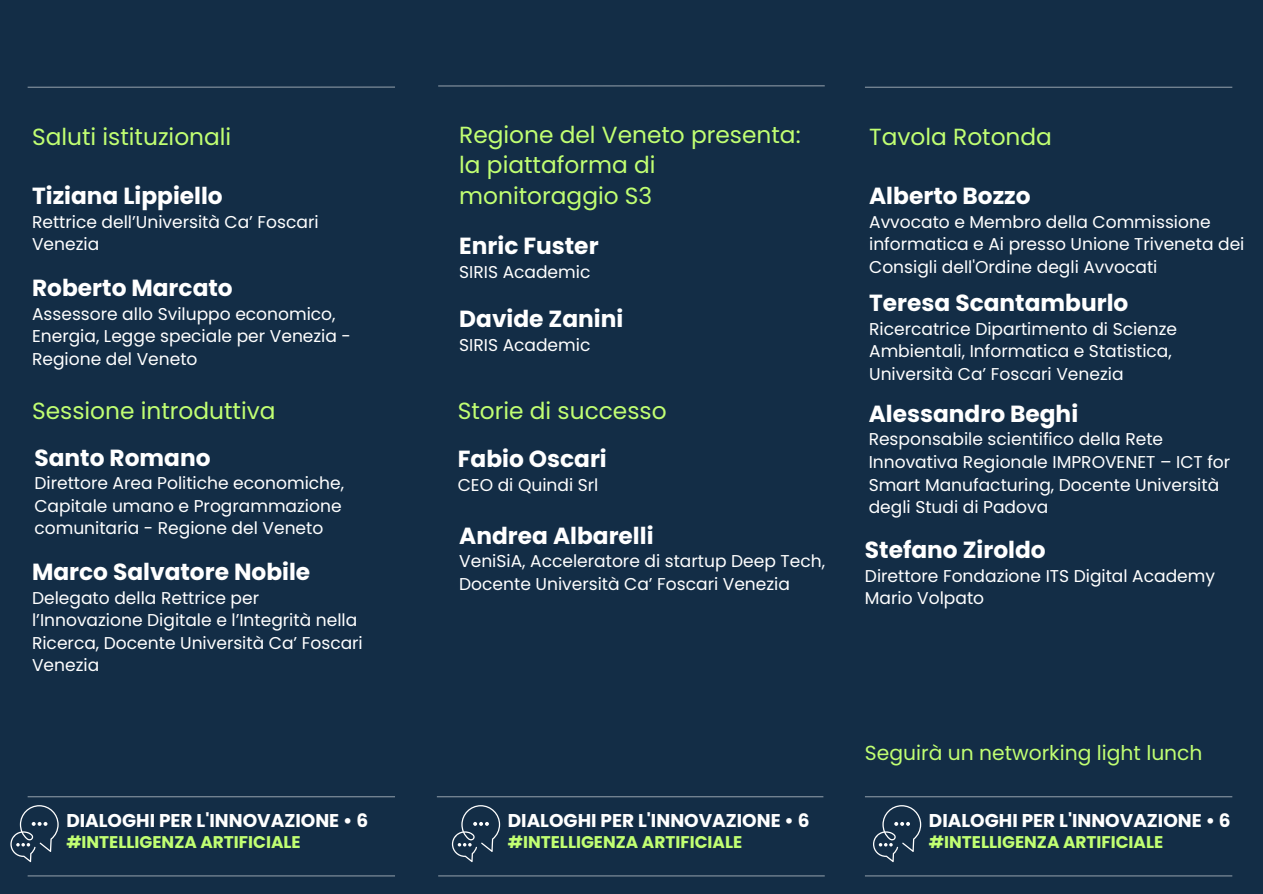
<style>
.page{position:relative;width:1263px;height:894px;background:#fff}
.page>*{position:absolute;margin:0;border:0;box-sizing:border-box;transform-origin:0 0}
.t1{font:700 23.25px "Poppins";color:#fff}
.t2{font:23.25px/30.3px "Poppins";color:#c1ff72}
.t3{font:20.25px "Poppins";color:#c1ff72}
.t4{font:700 18.45px "Poppins";color:#fff}
.t5{font:17.1px/22.5px "Poppins";color:#fff}
.t6{font:700 16.95px "Poppins";color:#c1ff72}
</style>
<div class="page">
<div style="left:0;top:0;width:1263px;height:893px;background:#132d46"></div>
<hr style="left:28px;top:86px;width:367px;height:2px;background:#fff">
<svg style="left:452px;top:805px;width:48px;height:56px"></svg>
<svg style="left:873px;top:805px;width:48px;height:56px"></svg>
<hr style="left:865px;top:87px;width:367px;height:1px;background:#fff">
<hr style="left:438px;top:85px;width:387px;height:1px;background:#fff">
<hr style="left:865px;top:875px;width:367px;height:1px;background:#fff">
<hr style="left:865px;top:796px;width:367px;height:1px;background:#fff">
<hr style="left:437px;top:796px;width:386px;height:1px;background:#fff">
<hr style="left:438px;top:875px;width:387px;height:1px;background:#fff">
<hr style="left:28px;top:875px;width:367px;height:1px;background:#fff">
<hr style="left:28px;top:796px;width:367px;height:1px;background:#fff">
<svg style="left:10px;top:805px;width:49px;height:56px"></svg>
<h4 class="t2" style="left:32px;top:122px;width:201px">Saluti istituzionali</h4>
<h1 class="t1" style="left:32px;top:180px;width:192px">Tiziana Lippiello</h1>
<p class="t5" style="left:32px;top:210px;width:288px">Rettrice dell’Università Ca’ Foscari<br>Venezia</p>
<p class="t1" style="left:32px;top:272px;width:202px">Roberto Marcato</p>
<p class="t5" style="left:32px;top:302px;width:320px">Assessore allo Sviluppo economico,<br>Energia, Legge speciale per Venezia -<br>Regione del Veneto</p>
<h2 class="t2" style="left:32px;top:395px;width:245px">Sessione introduttiva</h2>
<p class="t1" style="left:34px;top:441px;width:178px">Santo Romano</p>
<p class="t5" style="left:34px;top:472px;width:311px">Direttore Area Politiche economiche,<br>Capitale umano e Programmazione comunitaria - Regione del Veneto</p>
<h1 class="t1" style="left:32px;top:555px;width:280px">Marco Salvatore Nobile</h1>
<p class="t5" style="left:32px;top:586px;width:327px">Delegato della Rettrice per l’Innovazione Digitale e l’Integrità nella</p>
<p class="t5" style="left:32px;top:631px;width:332px">Ricerca, Docente Università Ca’ Foscari<br>Venezia</p>
<p class="t4" style="left:66px;top:807px;width:303px">DIALOGHI PER L'INNOVAZIONE • 6</p>
<p class="t6" style="left:66px;top:830px;width:236px">#INTELLIGENZA ARTIFICIALE</p>
<p class="t2" style="left:459px;top:119px;width:343px">Regione del Veneto presenta: la piattaforma di monitoraggio S3</p>
<p class="t1" style="left:459px;top:230px;width:141px">Enric Fuster</p>
<p class="t5" style="left:459px;top:261px;width:133px">SIRIS Academic</p>
<p class="t1" style="left:459px;top:303px;width:166px">Davide Zanini</p>
<h1 class="t5" style="left:459px;top:333px;width:133px">SIRIS Academic</h1>
<p class="t2" style="left:458px;top:395px;width:210px">Storie di successo</p>
<p class="t1" style="left:458px;top:442px;width:151px">Fabio Oscari</p>
<p class="t5" style="left:458px;top:473px;width:142px">CEO di Quindi Srl</p>
<p class="t1" style="left:459px;top:519px;width:196px">Andrea Albarelli</p>
<p class="t5" style="left:459px;top:550px;width:367px">VeniSiA, Acceleratore di startup Deep Tech,<br>Docente Università Ca’ Foscari Venezia</p>
<p class="t2" style="left:869px;top:122px;width:184px">Tavola Rotonda</p>
<p class="t1" style="left:869px;top:180px;width:163px">Alberto Bozzo</p>
<p class="t5" style="left:869px;top:210px;width:377px">Avvocato e Membro della Commissione informatica e Ai presso Unione Triveneta dei<br>Consigli dell'Ordine degli Avvocati</p>
<p class="t1" style="left:869px;top:287px;width:261px">Teresa Scantamburlo</p>
<h1 class="t5" style="left:869px;top:317px;width:310px">Ricercatrice Dipartimento di Scienze<br>Ambientali, Informatica e Statistica,<br>Università Ca’ Foscari Venezia</h1>
<p class="t1" style="left:869px;top:397px;width:211px">Alessandro Beghi</p>
<p class="t5" style="left:869px;top:428px;width:363px">Responsabile scientifico della Rete Innovativa Regionale IMPROVENET – ICT for Smart Manufacturing, Docente Università degli Studi di Padova</p>
<p class="t1" style="left:865px;top:533px;width:182px">Stefano Ziroldo</p>
<p class="t5" style="left:865px;top:564px;width:352px">Direttore Fondazione ITS Digital Academy<br>Mario Volpato</p>
<p class="t4" style="left:508px;top:807px;width:303px">DIALOGHI PER L'INNOVAZIONE • 6</p>
<p class="t6" style="left:508px;top:830px;width:236px">#INTELLIGENZA ARTIFICIALE</p>
<h1 class="t3" style="left:865px;top:738px;width:339px">Seguirà un networking light lunch</h1>
<p class="t4" style="left:929px;top:807px;width:303px">DIALOGHI PER L'INNOVAZIONE • 6</p>
<p class="t6" style="left:929px;top:830px;width:236px">#INTELLIGENZA ARTIFICIALE</p>
</div>
